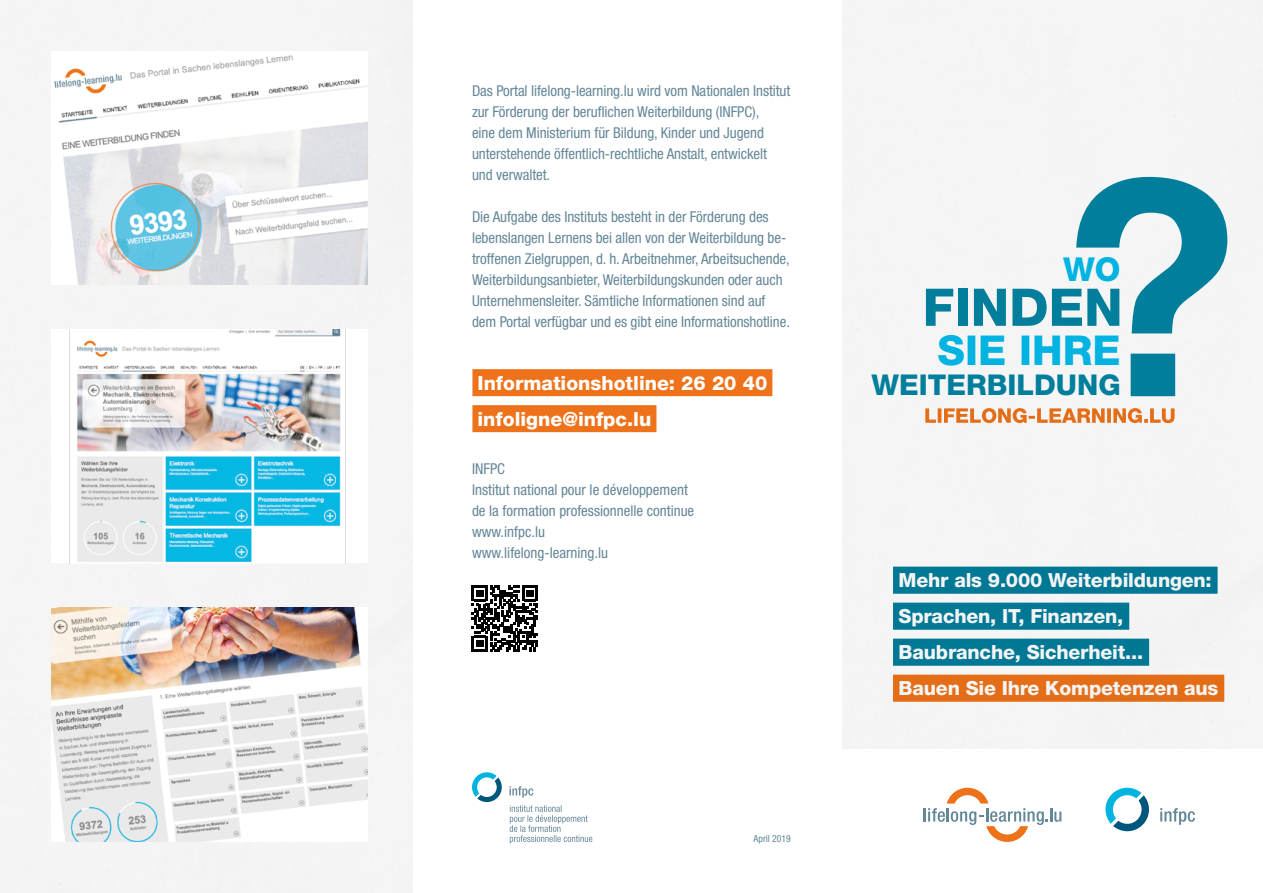
<style>
.page{position:relative;width:1263px;height:893px;background:#fff}
.page>*{position:absolute;margin:0;border:0;box-sizing:border-box;transform-origin:0 0}
.t1{font:800 51.9px "Helvetica Neue LT Pro";color:#007e9c}
.t2{font:800 41.25px "Helvetica Neue LT Pro";color:#00b3e1}
.t3{font:800 33px "Helvetica Neue LT Pro";color:#00b3e1}
.t4{font:800 28.65px "Helvetica Neue LT Pro";color:#007e9c}
.BARRE_OK{font:800 19.5px "Helvetica Neue LT Pro";letter-spacing:-.01em;color:#fff}
.titre_orange{font:800 19.5px "Helvetica Neue LT Pro";color:#fff}
.texte_courant{font:condensed 15px/21px "Helvetica Neue LT Pro";letter-spacing:-.005em;color:#648798}
.texte_courant-2{font:condensed 9.75px "Helvetica Neue LT Pro";color:#648798}
</style>
<div class="page">
<div style="left:472px;top:369px;width:300px;height:27px;background:#ee7219"></div>
<div style="left:472px;top:405px;width:184px;height:27px;background:#ee7219"></div>
<div style="left:0;top:0;width:412px;height:893px;background:#f5f5f5"></div>
<img style="left:51px;top:330px;width:316px;height:233px">
<img style="left:51px;top:51px;width:316px;height:234px">
<img style="left:51px;top:608px;width:316px;height:233px">
<img style="left:842px;top:0;width:421px;height:748px">
<svg style="left:1160px;top:808px;width:35px;height:17px"></svg>
<svg style="left:1105px;top:788px;width:44px;height:43px"></svg>
<svg style="left:924px;top:787px;width:137px;height:55px"></svg>
<svg style="left:925px;top:408px;width:249px;height:15px"></svg>
<svg style="left:1076px;top:177px;width:151px;height:219px"></svg>
<svg style="left:510px;top:805px;width:82px;height:38px"></svg>
<svg style="left:509px;top:786px;width:24px;height:12px"></svg>
<svg style="left:472px;top:772px;width:30px;height:30px"></svg>
<svg style="left:472px;top:585px;width:66px;height:67px"></svg>
<p class="texte_courant" style="left:472px;top:80px;width:320px">Das Portal lifelong-learning.lu wird vom Nationalen Institut zur Förderung der beruflichen Weiterbildung (INFPC),<br>eine dem Ministerium für Bildung, Kinder und Jugend unterstehende öffentlich-rechtliche Anstalt, entwickelt und verwaltet.</p>
<p class="texte_courant" style="left:472px;top:206px;width:319px">Die Aufgabe des Instituts besteht in der Förderung des lebenslangen Lernens bei allen von der Weiterbildung be&shy;troffenen Zielgruppen, d. h. Arbeitnehmer, Arbeitsuchende, Weiterbildungsanbieter, Weiterbildungskunden oder auch Unternehmensleiter. Sämtliche Informationen sind auf dem Portal verfügbar und es gibt eine Informationshotline.</p>
<p class="titre_orange" style="left:477px;top:371px;width:291px">Informationshotline: 26 20 40</p>
<p class="titre_orange" style="left:477px;top:407px;width:175px">infoligne@infpc.lu</p>
<p class="texte_courant" style="left:472px;top:458px;width:35px">INFPC</p>
<p class="texte_courant" style="left:472px;top:479px;width:217px">Institut national pour le développement</p>
<p class="texte_courant" style="left:472px;top:500px;width:224px">de la formation professionnelle continue</p>
<p class="texte_courant" style="left:472px;top:521px;width:75px">www.infpc.lu</p>
<p class="texte_courant" style="left:472px;top:542px;width:138px">www.lifelong-learning.lu</p>
<p class="texte_courant-2" style="left:753px;top:833px;width:39px">April 2019</p>
<p class="t3" style="left:1063px;top:250px;width:59px">WO</p>
<p class="t1" style="left:923px;top:276px;width:202px">FINDEN</p>
<p class="t2" style="left:938px;top:326px;width:185px">SIE IHRE</p>
<p class="t4" style="left:872px;top:367px;width:250px">WEITERBILDUNG</p>
<p class="BARRE_OK" style="left:899px;top:568px;width:315px">Mehr als 9.000 Weiterbildungen:</p>
<p class="BARRE_OK" style="left:899px;top:604px;width:226px">Sprachen, IT, Finanzen,</p>
<p class="BARRE_OK" style="left:899px;top:640px;width:246px">Baubranche, Sicherheit...</p>
<p class="BARRE_OK" style="left:899px;top:676px;width:321px">Bauen Sie Ihre Kompetenzen aus</p>
</div>
